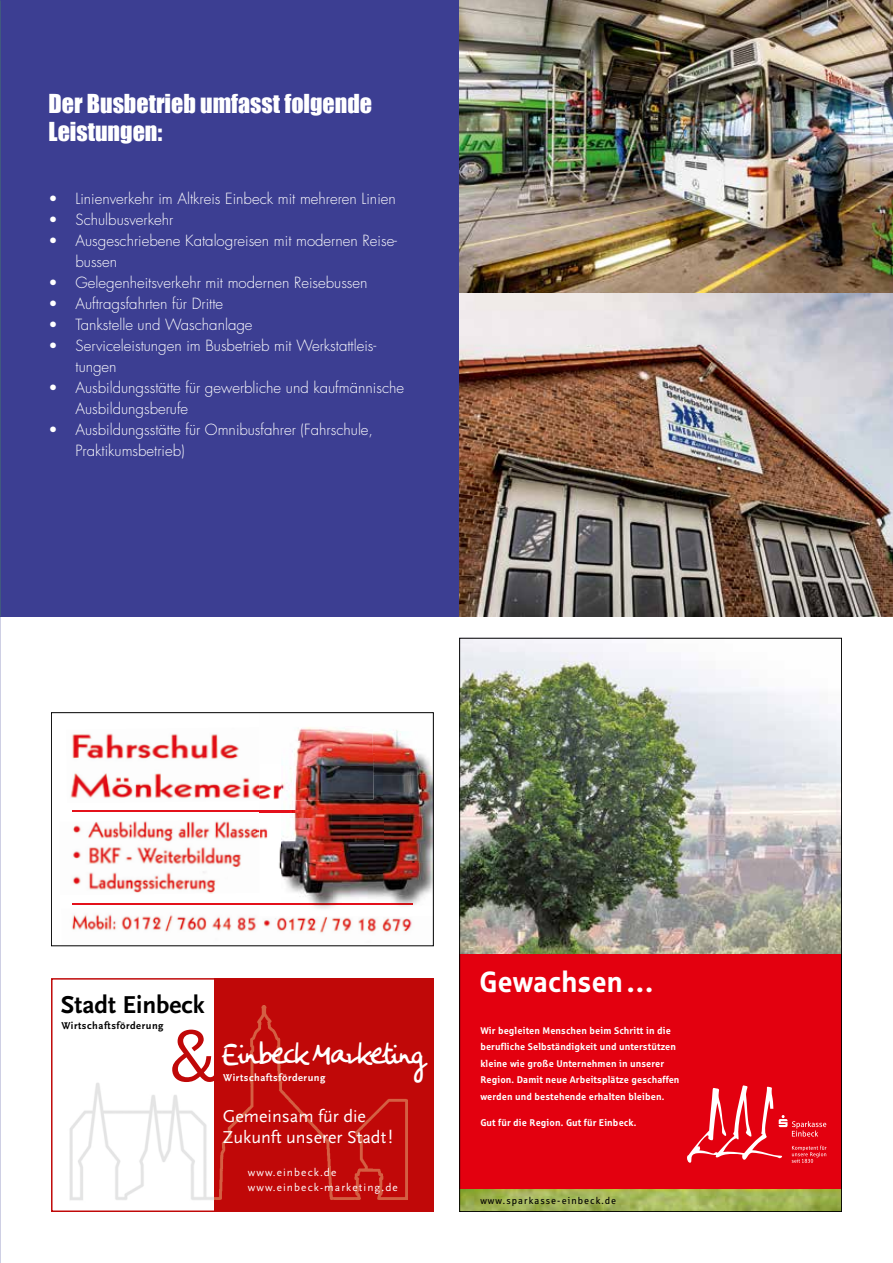
<style>
.page{position:relative;width:893px;height:1263px;background:#fff}
.page>*{position:absolute;margin:0;border:0;box-sizing:border-box;transform-origin:0 0}
.t1{font:69.6px "Scala Sans";color:#c00808}
.t2{font:30.3px "Miranda";letter-spacing:-.005em;color:#fff}
.t3{font:700 29.25px "Sparkasse Rg";letter-spacing:-.005em;color:#fff;scale:.95 1}
.t4{font:700 25.5px "Scala Sans";color:#000}
.t5{font:24px/28.5px "Impact";color:#fff}
.t6{font:18px/21.6px "Scala Sans";color:#fff}
.t7{font:300 15px/21px "Futura Std";color:#fff}
.t8{font:11.25px/15px "Scala Sans";letter-spacing:.1em;color:#fff}
.t9{font:700 10.5px "Scala Sans";letter-spacing:.05em;color:#000}
.t10{font:700 10.5px "Scala Sans";letter-spacing:.05em;color:#fff}
.t11{font:700 9.75px/16.5px "Sparkasse Rg";letter-spacing:.01em;color:#fff;scale:.95 1}
.t12{font:9.75px "Sparkasse Rg";letter-spacing:.115em;color:#000;scale:.95 1}
</style>
<div class="page">
<div style="left:0;top:0;width:893px;height:617px;background:#3c3e92"></div>
<img style="left:69px;top:1083px;width:145px;height:117px">
<div style="left:214px;top:978px;width:220px;height:234px;background:#c00808"></div>
<img style="left:214px;top:1006px;width:193px;height:194px">
<img style="left:461px;top:640px;width:379px;height:570px">
<svg style="left:687px;top:1085px;width:140px;height:78px;background:#e72633"></svg>
<img style="left:0;top:617px;width:1px;height:646px">
<img style="left:459px;top:0;width:434px;height:616px">
<img style="left:71px;top:914px;width:341px;height:19px">
<img style="left:70px;top:733px;width:189px;height:66px">
<img style="left:72px;top:821px;width:187px;height:73px">
<hr style="left:72px;top:810px;width:340px;height:2px;background:#e4111b">
<hr style="left:72px;top:903px;width:340px;height:2px;background:#e4111b">
<img style="left:259px;top:785px;width:22px;height:86px">
<img style="left:298px;top:727px;width:58px;height:4px">
<img style="left:259px;top:819px;width:18px;height:52px">
<img style="left:259px;top:914px;width:153px;height:2px">
<img style="left:373px;top:731px;width:59px;height:44px">
<img style="left:281px;top:775px;width:151px;height:130px">
<img style="left:281px;top:731px;width:92px;height:69px">
<img style="left:281px;top:810px;width:131px;height:2px">
<img style="left:281px;top:903px;width:131px;height:2px">
<div style="left:51px;top:712px;width:383px;height:234px;border:1px solid #000"></div>
<h3 class="t5" style="left:49px;top:88px;width:325px">Der Busbetrieb umfasst folgende<br>Leistungen:</h3>
<p class="t7" style="left:49px;top:188px;width:349px">• Linienverkehr im Altkreis Einbeck mit mehreren Linien</p>
<p class="t7" style="left:49px;top:209px;width:126px">• Schulbusverkehr</p>
<p class="t7" style="left:76px;top:230px;width:323px;text-indent:-27px">• Ausgeschriebene Katalogreisen mit modernen Reise&shy;bussen</p>
<p class="t7" style="left:49px;top:272px;width:321px">• Gelegenheitsverkehr mit modernen Reisebussen</p>
<p class="t7" style="left:49px;top:293px;width:176px">• Auftragsfahrten für Dritte</p>
<p class="t7" style="left:49px;top:314px;width:206px">• Tankstelle und Waschanlage</p>
<p class="t7" style="left:76px;top:335px;width:302px;text-indent:-27px">• Serviceleistungen im Busbetrieb mit Werkstattleis&shy;tungen</p>
<p class="t7" style="left:76px;top:377px;width:330px;text-indent:-27px">• Ausbildungsstätte für gewerbliche und kaufmännische<br>Ausbildungsberufe</p>
<p class="t7" style="left:76px;top:419px;width:299px;text-indent:-27px">• Ausbildungsstätte für Omnibusfahrer (Fahrschule,<br>Praktikumsbetrieb)</p>
<h3 class="t4" style="left:61px;top:991px;width:145px">Stadt Einbeck</h3>
<p class="t9" style="left:61px;top:1020px;width:104px">Wirtschaftsförderung</p>
<h1 class="t1" style="left:171px;top:1021px;width:50px">&amp;</h1>
<h2 class="t2" style="left:223px;top:1035px;width:205px">Einbeck Marketing</h2>
<p class="t10" style="left:223px;top:1072px;width:104px">Wirtschaftsförderung</p>
<p class="t6" style="left:223px;top:1105px;width:171px">Gemeinsam für die<br>Zukunft unserer Stadt!</p>
<p class="t8" style="left:248px;top:1165px;width:151px">www.einbeck.de www.einbeck-marketing.de</p>
<h3 class="t3" style="left:479px;top:963px;width:186px">Gewachsen…</h3>
<p class="t11" style="left:480px;top:1022px;width:211px">Wir begleiten Menschen beim Schritt in die berufliche Selbständigkeit und unterstützen kleine wie große Unternehmen in unserer Region. Damit neue Arbeitsplätze geschaffen werden und bestehende erhalten bleiben.</p>
<p class="t11" style="left:480px;top:1114px;width:166px">Gut für die Region. Gut für Einbeck.</p>
<p class="t12" style="left:480px;top:1195px;width:145px">www.sparkasse-einbeck.de</p>
</div>
